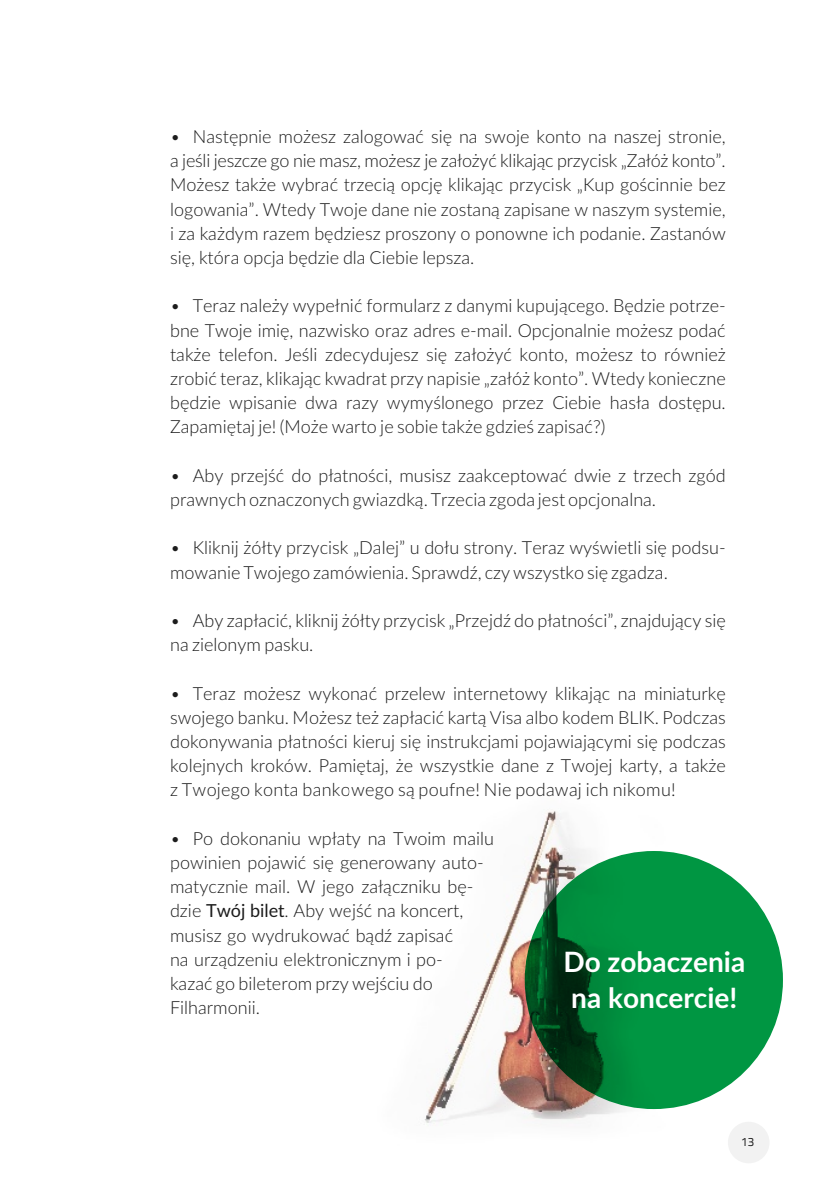
<style>
.page{position:relative;width:840px;height:1191px;background:#fff}
.page>*{position:absolute;margin:0;border:0;box-sizing:border-box;transform-origin:0 0}
.t1{font:700 28px/36.2px "Lato";color:#fff}
.t2{font:300 18px/24.2px "Lato";color:#1c1c1c}
.t3{font:12px "Titillium Text 25 L 1 wt";color:#1c1c1c}
.s1{font-weight:400}
</style>
<div class="page">
<img style="left:424px;top:811px;width:356px;height:312px">
<div style="left:727px;top:1121px;width:42px;height:42px;background:#f2f2f2;border-radius:50%"></div>
<p class="t2" style="left:170px;top:125px;width:557px;text-align:justify">• Następnie możesz zalogować się na swoje konto na naszej stronie, a jeśli jeszcze go nie masz, możesz je założyć klikając przycisk „Załóż konto”.<br>Możesz także wybrać trzecią opcję klikając przycisk „Kup gościnnie bez logowania”. Wtedy Twoje dane nie zostaną zapisane w naszym systemie, i za każdym razem będziesz proszony o ponowne ich podanie. Zastanów się, która opcja będzie dla Ciebie lepsza.</p>
<p class="t2" style="left:170px;top:295px;width:557px;text-align:justify">• Teraz należy wypełnić formularz z danymi kupującego. Będzie potrze&shy;bne Twoje imię, nazwisko oraz adres e-mail. Opcjonalnie możesz podać także telefon. Jeśli zdecydujesz się założyć konto, możesz to również zrobić teraz, klikając kwadrat przy napisie „załóż konto”. Wtedy konieczne będzie wpisanie dwa razy wymyślonego przez Ciebie hasła dostępu.<br>Zapamiętaj je! (Może warto je sobie także gdzieś zapisać?)</p>
<p class="t2" style="left:170px;top:464px;width:557px">• Aby przejść do płatności, musisz zaakceptować dwie z trzech zgód prawnych oznaczonych gwiazdką. Trzecia zgoda jest opcjonalna.</p>
<p class="t2" style="left:170px;top:537px;width:557px">• Kliknij żółty przycisk „Dalej” u dołu strony. Teraz wyświetli się podsu&shy;mowanie Twojego zamówienia. Sprawdź, czy wszystko się zgadza.</p>
<p class="t2" style="left:170px;top:609px;width:557px">• Aby zapłacić, kliknij żółty przycisk „Przejdź do płatności”, znajdujący się na zielonym pasku.</p>
<p class="t2" style="left:170px;top:682px;width:557px;text-align:justify">• Teraz możesz wykonać przelew internetowy klikając na miniaturkę swojego banku. Możesz też zapłacić kartą Visa albo kodem BLIK. Podczas dokonywania płatności kieruj się instrukcjami pojawiającymi się podczas kolejnych kroków. Pamiętaj, że wszystkie dane z Twojej karty, a także z Twojego konta bankowego są poufne! Nie podawaj ich nikomu!</p>
<p class="t2" style="left:170px;top:827px;width:325px">• Po dokonaniu wpłaty na Twoim mailu powinien pojawić się generowany auto&shy;matycznie mail. W jego załączniku bę&shy;dzie <span class="s1">Twój bilet</span>. Aby wejść na koncert, musisz go wydrukować bądź zapisać<br>na urządzeniu elektronicznym i po-<br>kazać go bileterom przy wejściu do Filharmonii.</p>
<h1 class="t1" style="left:563px;top:945px;width:183px">Do zobaczenia na koncercie!</h1>
<p class="t3" style="left:741px;top:1137px;width:14px">13</p>
</div>
